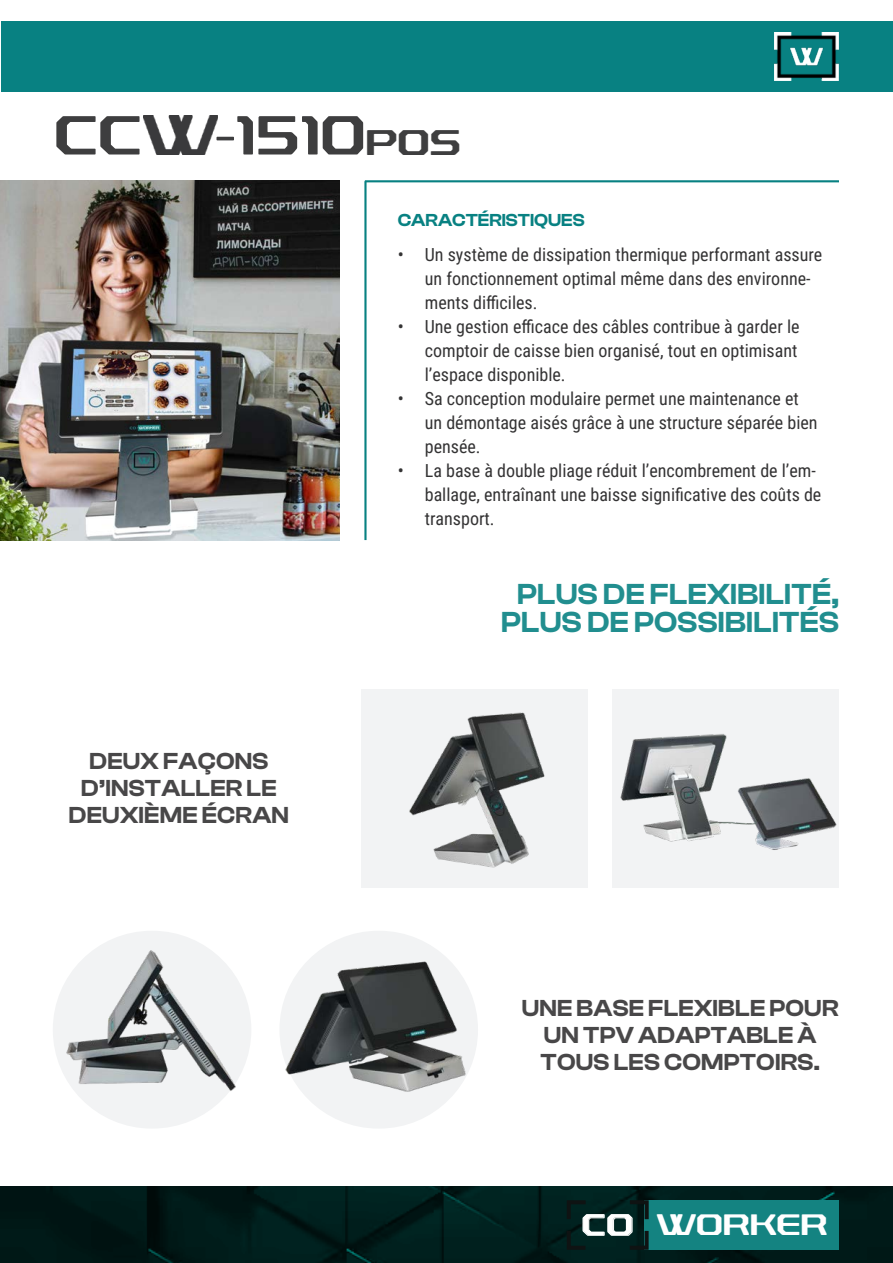
<style>
.page{position:relative;width:893px;height:1263px;background:#fff}
.page>*{position:absolute;margin:0;border:0;box-sizing:border-box;transform-origin:0 0}
.t1{font:55.5px "Rexlia Rg";color:#3e3e3f}
.t2{font:600 30px/27px "Clash Display";letter-spacing:.01em;color:#218e8f;text-align:center}
.t3{font:29.85px "Rexlia Rg";color:#fff}
.t4{font:600 24px/27px "Clash Display";letter-spacing:.01em;color:#484748;text-align:center}
.t5{font:18px/24px "Roboto Condensed";color:#343334}
.t6{font:600 18px "Clash Display";color:#088182}
.s1{font-size:36px}
.s2{font-size:30.15px}
</style>
<div class="page">
<img style="left:0;top:1186px;width:893px;height:77px">
<div style="left:645px;top:1200px;width:194px;height:50px;background:#148381"></div>
<svg style="left:567px;top:1200px;width:19px;height:20px"></svg>
<svg style="left:567px;top:1230px;width:19px;height:20px"></svg>
<svg style="left:629px;top:1230px;width:20px;height:20px"></svg>
<svg style="left:629px;top:1200px;width:20px;height:20px"></svg>
<div style="left:361px;top:689px;width:226px;height:198px;background:#f2f3f4"></div>
<img style="left:371px;top:712px;width:207px;height:176px">
<svg style="left:492px;top:802px;width:10px;height:9px"></svg>
<hr style="left:365px;top:180px;width:474px;height:2px;background:#088182">
<hr style="left:364px;top:181px;width:3px;height:359px;background:#088182">
<div style="left:612px;top:689px;width:227px;height:198px;background:#f2f3f4"></div>
<img style="left:620px;top:734px;width:217px;height:116px">
<img style="left:0;top:180px;width:339px;height:360px">
<div style="left:279px;top:931px;width:199px;height:197px;background:#f2f3f4;border-radius:99px"></div>
<img style="left:304px;top:961px;width:162px;height:131px">
<div style="left:53px;top:931px;width:198px;height:197px;background:#f2f3f4;border-radius:99px"></div>
<img style="left:66px;top:950px;width:238px;height:155px">
<img style="left:143px;top:116px;width:75px;height:38px">
<div style="left:2px;top:21px;width:891px;height:70px;background:#088182"></div>
<img style="left:774px;top:32px;width:65px;height:48px">
<h1 class="t1" style="left:54px;top:101px;width:89px">CC</h1>
<h1 class="t1" style="left:215px;top:101px;width:247px">-1510<span class="s1">POS</span></h1>
<p class="t6" style="left:398px;top:210px;width:188px">CARACTÉRISTIQUES</p>
<p class="t5" style="left:425px;top:242px;width:399px;text-indent:-27px">• Un système de dissipation thermique performant assure un fonctionnement optimal même dans des environne&shy;ments difficiles.</p>
<p class="t5" style="left:425px;top:314px;width:376px;text-align:justify;text-indent:-27px">• Une gestion efficace des câbles contribue à garder le comptoir de caisse bien organisé, tout en optimisant l’espace disponible.</p>
<p class="t5" style="left:425px;top:386px;width:394px;text-indent:-27px">• Sa conception modulaire permet une maintenance et un démontage aisés grâce à une structure séparée bien pensée.</p>
<p class="t5" style="left:425px;top:458px;width:398px;text-indent:-27px">• La base à double pliage réduit l’encombrement de l’em&shy;ballage, entraînant une baisse significative des coûts de transport.</p>
<h3 class="t4" style="left:69px;top:748px;width:222px">DEUX FAÇONS<br>D’INSTALLER LE<br>DEUXIÈME ÉCRAN</h3>
<h2 class="t2" style="left:501px;top:581px;width:339px">PLUS DE FLEXIBILITÉ,<br>PLUS DE POSSIBILITÉS</h2>
<h3 class="t4" style="left:522px;top:995px;width:318px">UNE BASE FLEXIBLE POUR<br>UN TPV ADAPTABLE À<br>TOUS LES COMPTOIRS.</h3>
<h3 class="t3" style="left:582px;top:1207px;width:247px">CO <span class="s2">VV</span>ORKER</h3>
</div>
